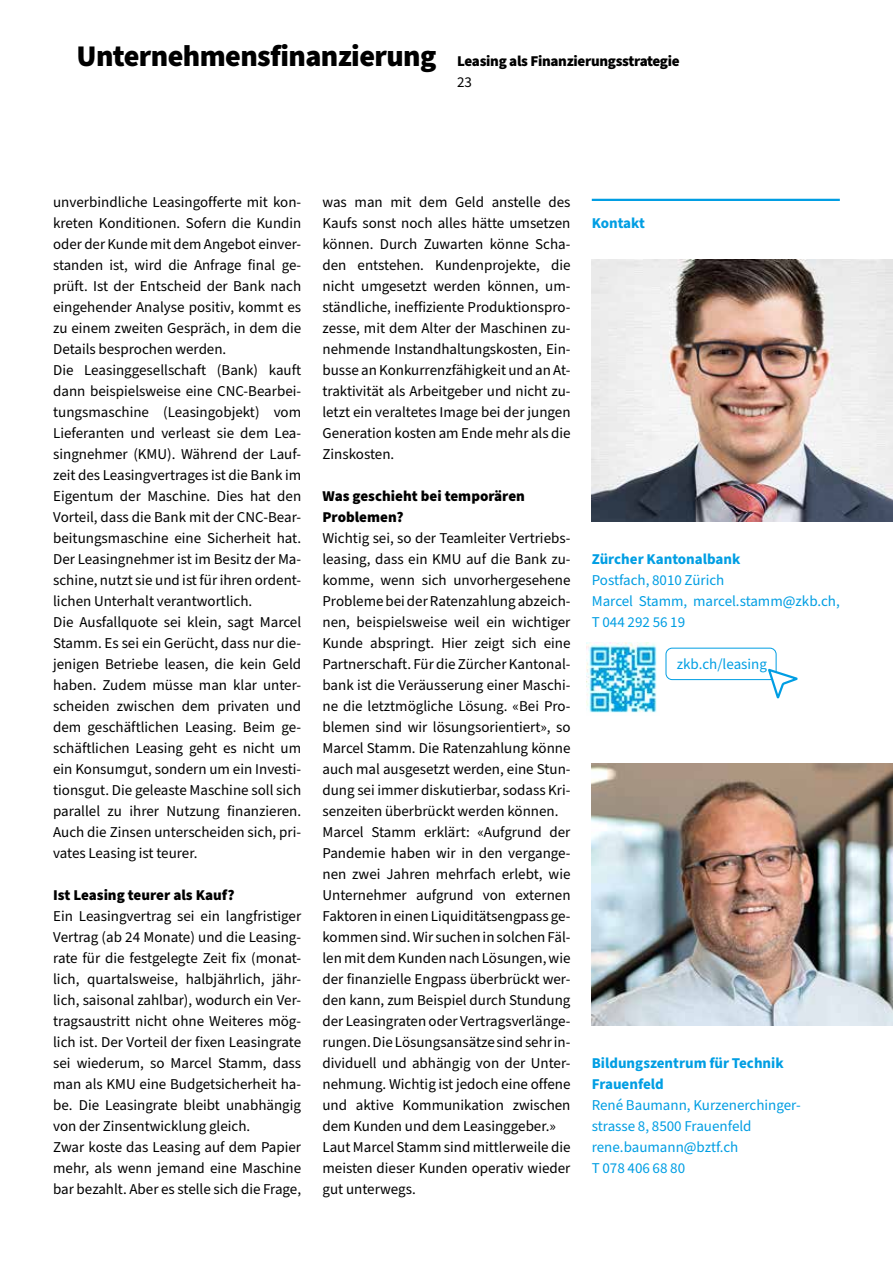
<style>
.page{position:relative;width:893px;height:1263px;background:#fff}
.page>*{position:absolute;margin:0;border:0;box-sizing:border-box;transform-origin:0 0}
.t1{font:15px/21px "Source Sans Pro";color:#000}
.t2{font:15px/21px "Source Sans Pro";color:#009ee3}
.t3{font:900 15px/21px "Source Sans Pro";letter-spacing:-.01em;color:#000}
.t4{font:700 15px/21px "Source Sans Pro";color:#009ee3}
.s1{font-size:30px}
.s2{font-weight:400}
</style>
<div class="page">
<img style="left:587px;top:642px;width:70px;height:71px">
<div style="left:666px;top:648px;width:110px;height:32px;border:1px solid #009ee3;border-radius:6px"></div>
<svg style="left:767px;top:656px;width:31px;height:43px"></svg>
<img style="left:592px;top:764px;width:301px;height:262px">
<img style="left:592px;top:260px;width:301px;height:262px">
<hr style="left:592px;top:199px;width:248px;height:2px;background:#009ee3">
<p class="t3" style="left:457px;top:51px;width:224px;text-indent:-381px"><span class="s1">Unternehmensfinanzierung</span> Leasing als Finanzierungsstrategie<br><span class="s2">23</span></p>
<p class="t1" style="left:53px;top:192px;width:250px">unverbindliche Leasingofferte mit kon&shy;kreten Konditionen. Sofern die Kundin oder der Kunde mit dem Angebot einver&shy;standen ist, wird die Anfrage final ge&shy;prüft. Ist der Entscheid der Bank nach eingehender Analyse positiv, kommt es zu einem zweiten Gespräch, in dem die Details besprochen werden.<br>Die Leasinggesellschaft (Bank) kauft dann beispielsweise eine CNC-Bearbei&shy;tungsmaschine (Leasingobjekt) vom Lieferanten und verleast sie dem Lea&shy;singnehmer (KMU). Während der Lauf&shy;zeit des Leasingvertrages ist die Bank im Eigentum der Maschine. Dies hat den Vorteil, dass die Bank mit der CNC-Bear&shy;beitungsmaschine eine Sicherheit hat.<br>Der Leasingnehmer ist im Besitz der Ma&shy;schine, nutzt sie und ist für ihren ordent&shy;lichen Unterhalt verantwortlich.<br>Die Ausfallquote sei klein, sagt Marcel Stamm. Es sei ein Gerücht, dass nur die&shy;jenigen Betriebe leasen, die kein Geld haben. Zudem müsse man klar unter&shy;scheiden zwischen dem privaten und dem geschäftlichen Leasing. Beim ge&shy;schäftlichen Leasing geht es nicht um ein Konsumgut, sondern um ein Investi&shy;tionsgut. Die geleaste Maschine soll sich parallel zu ihrer Nutzung finanzieren.<br>Auch die Zinsen unterscheiden sich, pri&shy;vates Leasing ist teurer.</p>
<p class="t3" style="left:53px;top:885px;width:183px">Ist Leasing teurer als Kauf?</p>
<p class="t1" style="left:53px;top:906px;width:250px">Ein Leasingvertrag sei ein langfristiger Vertrag (ab 24 Monate) und die Leasing&shy;rate für die festgelegte Zeit fix (monat&shy;lich, quartalsweise, halbjährlich, jähr&shy;lich, saisonal zahlbar), wodurch ein Ver&shy;tragsaustritt nicht ohne Weiteres mög&shy;lich ist. Der Vorteil der fixen Leasingrate sei wiederum, so Marcel Stamm, dass man als KMU eine Budgetsicherheit ha&shy;be. Die Leasingrate bleibt unabhängig von der Zinsentwicklung gleich.<br>Zwar koste das Leasing auf dem Papier mehr, als wenn jemand eine Maschine bar bezahlt. Aber es stelle sich die Frage,</p>
<p class="t1" style="left:322px;top:192px;width:250px;text-align:justify">was man mit dem Geld anstelle des Kaufs sonst noch alles hätte umsetzen können. Durch Zuwarten könne Scha&shy;den entstehen. Kundenprojekte, die nicht umgesetzt werden können, um&shy;ständliche, ineffiziente Produktionspro&shy;zesse, mit dem Alter der Maschinen zu&shy;nehmende Instandhaltungskosten, Ein&shy;busse an Konkurrenzfähigkeit und an At&shy;traktivität als Arbeitgeber und nicht zu&shy;letzt ein veraltetes Image bei der jungen Generation kosten am Ende mehr als die Zinskosten.</p>
<p class="t3" style="left:322px;top:486px;width:204px">Was geschieht bei temporären<br>Problemen?</p>
<p class="t1" style="left:322px;top:528px;width:250px">Wichtig sei, so der Teamleiter Vertriebs&shy;leasing, dass ein KMU auf die Bank zu&shy;komme, wenn sich unvorhergesehene Probleme bei der Ratenzahlung abzeich&shy;nen, beispielsweise weil ein wichtiger Kunde abspringt. Hier zeigt sich eine Partnerschaft. Für die Zürcher Kantonal&shy;bank ist die Veräusserung einer Maschi&shy;ne die letztmögliche Lösung. «Bei Pro&shy;blemen sind wir lösungsorientiert», so Marcel Stamm. Die Ratenzahlung könne auch mal ausgesetzt werden, eine Stun&shy;dung sei immer diskutierbar, sodass Kri&shy;senzeiten überbrückt werden können.<br>Marcel Stamm erklärt: «Aufgrund der Pandemie haben wir in den vergange&shy;nen zwei Jahren mehrfach erlebt, wie Unternehmer aufgrund von externen Faktoren in einen Liquiditätsengpass ge&shy;kommen sind. Wir suchen in solchen Fäl&shy;len mit dem Kunden nach Lösungen, wie der finanzielle Engpass überbrückt wer&shy;den kann, zum Beispiel durch Stundung der Leasingraten oder Vertragsverlänge&shy;rungen. Die Lösungsansätze sind sehr in&shy;dividuell und abhängig von der Unter&shy;nehmung. Wichtig ist jedoch eine offene und aktive Kommunikation zwischen dem Kunden und dem Leasinggeber.» Laut Marcel Stamm sind mittlerweile die meisten dieser Kunden operativ wieder gut unterwegs.</p>
<p class="t4" style="left:592px;top:213px;width:55px">Kontakt</p>
<p class="t4" style="left:592px;top:549px;width:150px">Zürcher Kantonalbank</p>
<p class="t2" style="left:592px;top:570px;width:250px">Postfach, 8010 Zürich<br>Marcel Stamm, marcel.stamm@zkb.ch,<br>T 044 292 56 19</p>
<p class="t2" style="left:677px;top:654px;width:92px">zkb.ch/leasing</p>
<p class="t4" style="left:592px;top:1053px;width:193px">Bildungszentrum für Technik<br>Frauenfeld</p>
<p class="t2" style="left:592px;top:1095px;width:210px">René Baumann, Kurzenerchinger&shy;strasse 8, 8500 Frauenfeld rene.baumann@bztf.ch<br>T 078 406 68 80</p>
</div>
